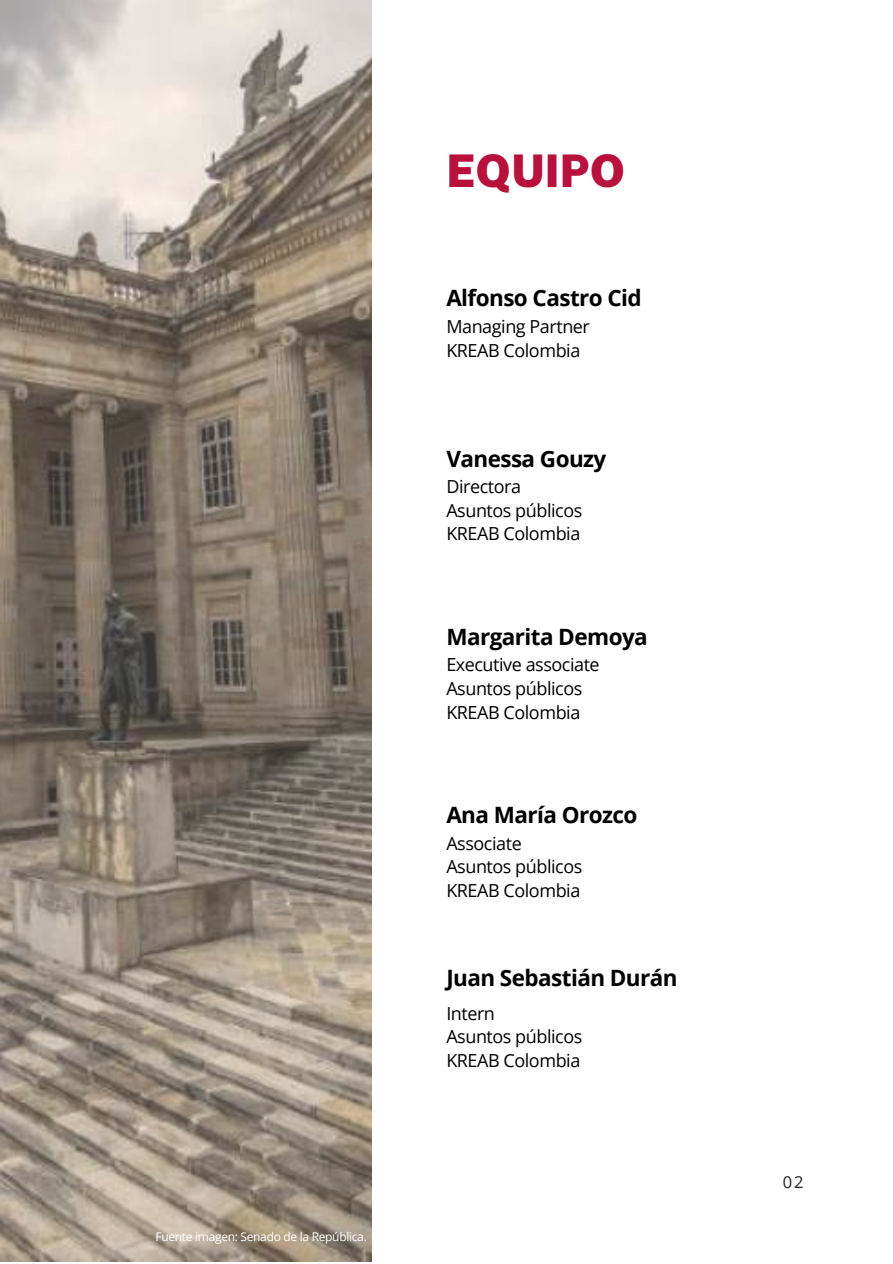
<style>
.page{position:relative;width:893px;height:1264px;background:#fff}
.page>*{position:absolute;margin:0;border:0;box-sizing:border-box;transform-origin:0 0}
.t1{font:900 45px "Public Sans";color:#b8123c}
.t2{font:700 22.5px "Open Sans";letter-spacing:-.025em;color:#000}
.t3{font:18px/23.5px "Open Sans";letter-spacing:-.025em;color:#000}
.t4{font:16.5px "Open Sans";color:#222}
.t5{font:12px "Open Sans";letter-spacing:-.025em;color:#fff}
</style>
<div class="page">
<img style="left:0;top:0;width:372px;height:1261px">
<p class="t5" style="left:155px;top:1228px;width:213px">Fuente imagen: Senado de la República.</p>
<h1 class="t1" style="left:446px;top:144px;width:180px">EQUIPO</h1>
<p class="t2" style="left:446px;top:282px;width:197px">Alfonso Castro Cid</p>
<p class="t3" style="left:446px;top:314px;width:145px">Managing Partner<br>KREAB Colombia</p>
<p class="t2" style="left:446px;top:442px;width:161px">Vanessa Gouzy</p>
<p class="t3" style="left:446px;top:474px;width:137px">Directora<br>Asuntos públicos<br>KREAB Colombia</p>
<p class="t2" style="left:446px;top:621px;width:203px">Margarita Demoya</p>
<p class="t3" style="left:446px;top:652px;width:155px">Executive associate<br>Asuntos públicos<br>KREAB Colombia</p>
<p class="t2" style="left:446px;top:799px;width:192px">Ana María Orozco</p>
<p class="t3" style="left:446px;top:831px;width:137px">Associate<br>Asuntos públicos<br>KREAB Colombia</p>
<p class="t2" style="left:446px;top:961px;width:233px">Juan Sebastián Durán</p>
<p class="t3" style="left:446px;top:1001px;width:137px">Intern<br>Asuntos públicos<br>KREAB Colombia</p>
<p class="t4" style="left:782px;top:1170px;width:22px">02</p>
</div>
